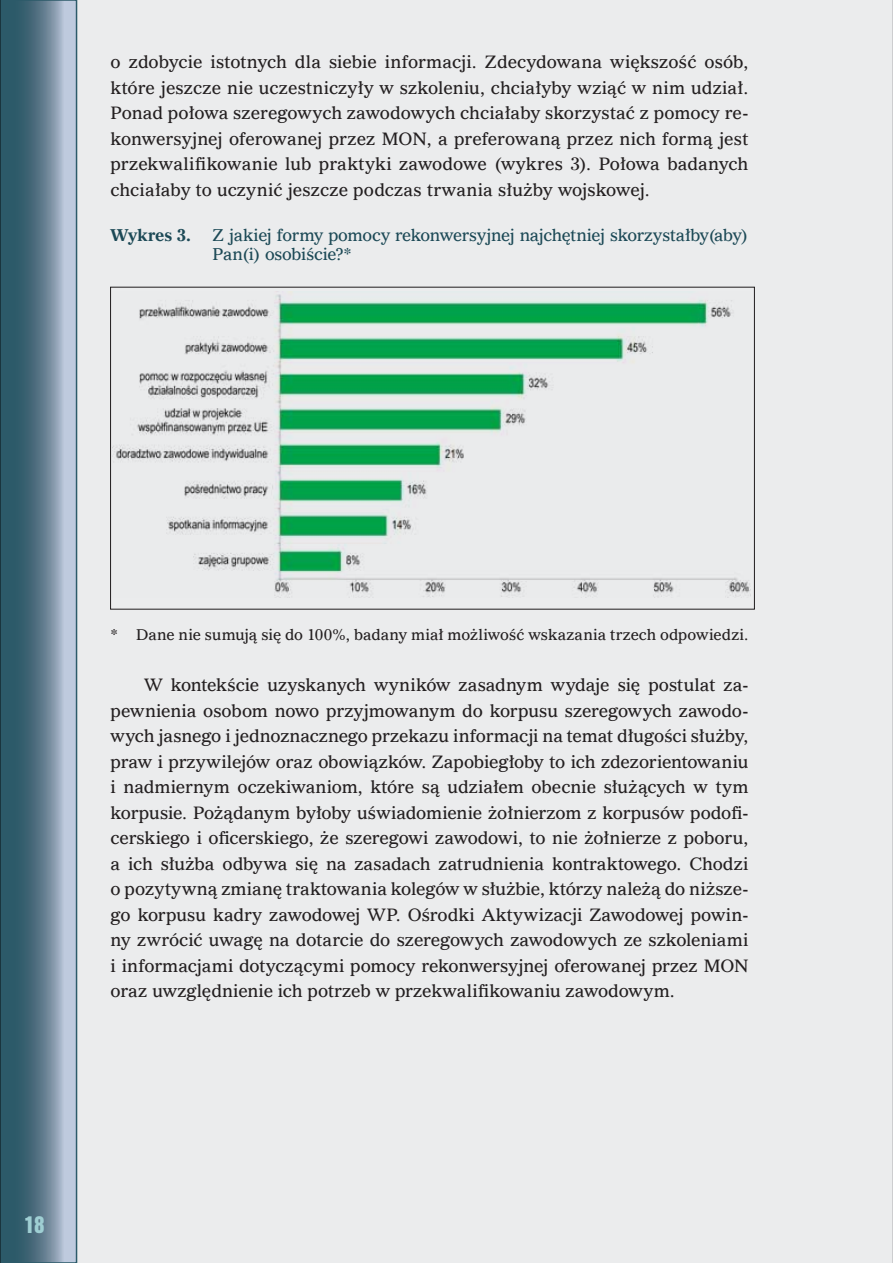
<style>
.page{position:relative;width:893px;height:1263px;background:#fff}
.page>*{position:absolute;margin:0;border:0;box-sizing:border-box;transform-origin:0 0}
.t1{font:21px "Swiss Nine Twenty One PL";color:#9fcfd3}
.t2{font:17.25px/25.5px "Imperial EU";letter-spacing:.005em;color:#231f20;text-align:justify}
.t3{font:16.5px/19.5px "Imperial EU";letter-spacing:-.015em;color:#1c4956}
.t4{font:700 16.5px "Imperial EU";letter-spacing:-.005em;color:#1c4956}
.t5{font:15px "Imperial EU";letter-spacing:.005em;color:#231f20}
</style>
<div class="page">
<div style="left:77px;top:0;width:816px;height:1263px;background:#ebeced"></div>
<svg style="left:3px;top:3px;width:71px;height:1257px;background:#648293"></svg>
<div style="left:0;top:0;width:77px;height:1263px;border:2px solid #306272"></div>
<img style="left:113px;top:291px;width:637px;height:306px">
<p class="t2" style="left:111px;top:50px;width:639px">o zdobycie istotnych dla siebie informacji. Zdecydowana większość osób, które jeszcze nie uczestniczyły w szkoleniu, chciałyby wziąć w nim udział.<br>Ponad połowa szeregowych zawodowych chciałaby skorzystać z pomocy re&shy;konwersyjnej oferowanej przez MON, a preferowaną przez nich formą jest przekwalifikowanie lub praktyki zawodowe (wykres 3). Połowa badanych chciałaby to uczynić jeszcze podczas trwania służby wojskowej.</p>
<p class="t4" style="left:111px;top:225px;width:82px">Wykres 3.</p>
<p class="t3" style="left:213px;top:226px;width:537px">Z jakiej formy pomocy rekonwersyjnej najchętniej skorzystałby(aby)<br>Pan(i) osobiście?*</p>
<p class="t5" style="left:111px;top:626px;width:639px">* Dane nie sumują się do 100%, badany miał możliwość wskazania trzech odpowiedzi.</p>
<p class="t2" style="left:111px;top:673px;width:639px;text-indent:34px">W kontekście uzyskanych wyników zasadnym wydaje się postulat za&shy;pewnienia osobom nowo przyjmowanym do korpusu szeregowych zawodo&shy;wych jasnego i jednoznacznego przekazu informacji na temat długości służby, praw i przywilejów oraz obowiązków. Zapobiegłoby to ich zdezorientowaniu i nadmiernym oczekiwaniom, które są udziałem obecnie służących w tym korpusie. Pożądanym byłoby uświadomienie żołnierzom z korpusów podofi&shy;cerskiego i oficerskiego, że szeregowi zawodowi, to nie żołnierze z poboru, a ich służba odbywa się na zasadach zatrudnienia kontraktowego. Chodzi o pozytywną zmianę traktowania kolegów w służbie, którzy należą do niższe&shy;go korpusu kadry zawodowej WP. Ośrodki Aktywizacji Zawodowej powin&shy;ny zwrócić uwagę na dotarcie do szeregowych zawodowych ze szkoleniami i informacjami dotyczącymi pomocy rekonwersyjnej oferowanej przez MON oraz uwzględnienie ich potrzeb w przekwalifikowaniu zawodowym.</p>
<p class="t1" style="left:24px;top:1211px;width:22px">18</p>
</div>
